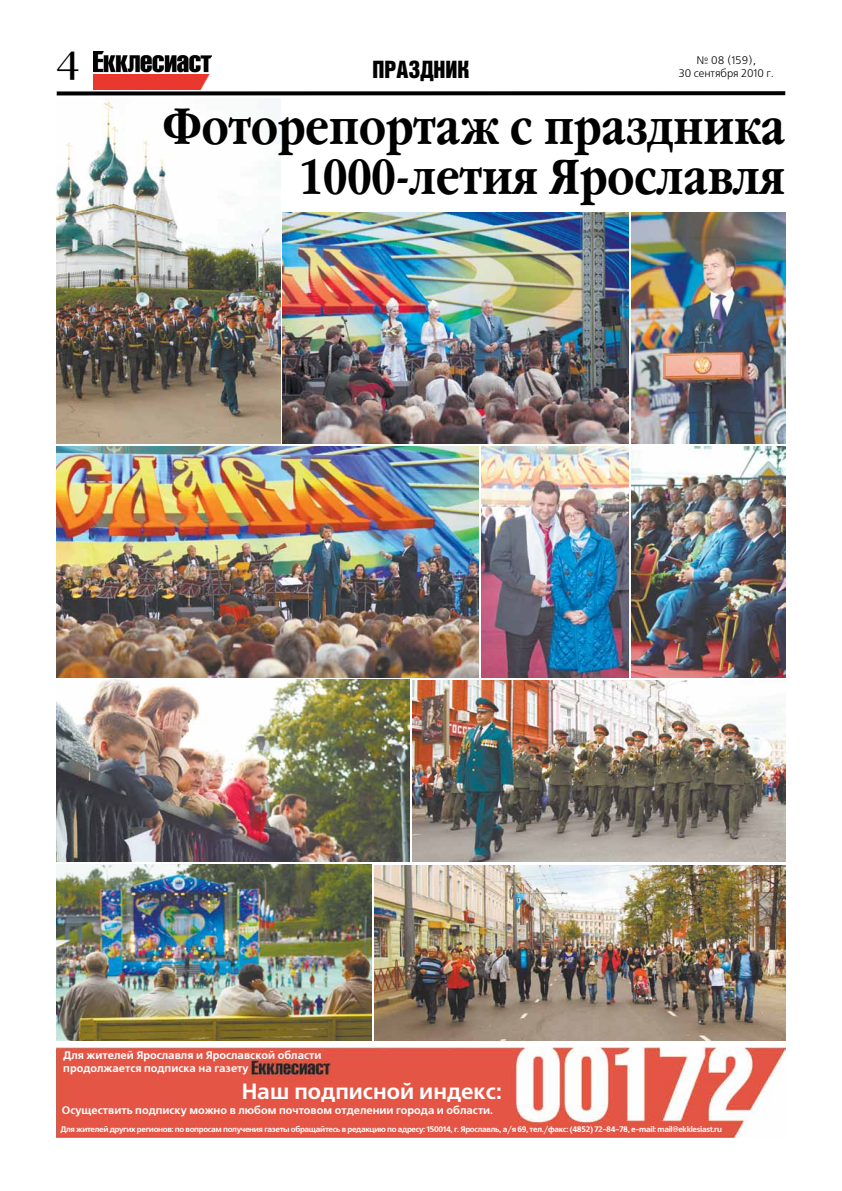
<style>
.page{position:relative;width:842px;height:1191px;background:#fff}
.page>*{position:absolute;margin:0;border:0;box-sizing:border-box;transform-origin:0 0}
.t1{font:700 49px/50px "Garamond Narrow C";color:#000;text-align:right}
.t2{font:36px "Garamond Book C";color:#000}
.t3{font:24px "Bastion X";color:#000}
.t4{font:700 22px "Free Set C";color:#fff}
.t5{font:700 11px/13.2px "Free Set C";color:#fff}
.t6{font:11px/13.2px "Free Set C";color:#000;text-align:center}
.t7{font:700 8px "Free Set C";letter-spacing:-.04em;color:#fff}
</style>
<div class="page">
<svg style="left:57px;top:91px;width:728px;height:4px;background:#151515"></svg>
<img style="left:94px;top:51px;width:117px;height:39px">
<img style="left:57px;top:864px;width:314px;height:176px">
<img style="left:283px;top:213px;width:345px;height:231px">
<img style="left:57px;top:680px;width:352px;height:181px">
<img style="left:57px;top:99px;width:223px;height:345px">
<img style="left:57px;top:446px;width:421px;height:231px">
<img style="left:374px;top:865px;width:412px;height:175px">
<img style="left:413px;top:680px;width:372px;height:181px">
<img style="left:631px;top:213px;width:154px;height:231px">
<img style="left:481px;top:446px;width:148px;height:231px">
<img style="left:57px;top:1047px;width:728px;height:90px">
<img style="left:631px;top:446px;width:154px;height:231px">
<h2 class="t2" style="left:57px;top:45px;width:24px">4</h2>
<h3 class="t3" style="left:372px;top:57px;width:99px">ПРАЗДНИК</h3>
<h3 class="t6" style="left:679px;top:54px;width:97px">№ 08 (159),<br>30 сентября 2010 г.</h3>
<h1 class="t1" style="left:162px;top:104px;width:624px">Фоторепортаж с праздника<br>1000-летия Ярославля</h1>
<h3 class="t5" style="left:63px;top:1049px;width:260px">Для жителей Ярославля и Ярославской области продолжается подписка на газету</h3>
<h3 class="t4" style="left:242px;top:1078px;width:262px">Наш подписной индекс:</h3>
<h3 class="t5" style="left:62px;top:1104px;width:433px">Осуществить подписку можно в любом почтовом отделении города и области.</h3>
<p class="t7" style="left:60px;top:1125px;width:663px">Для жителей других регионов: по вопросам получения газеты обращайтесь в редакцию по адресу: 150014, г. Ярославль, а/я 69, тел./факс: (4852) 72-84-78, e-mail: mail@ekklesiast.ru</p>
</div>
